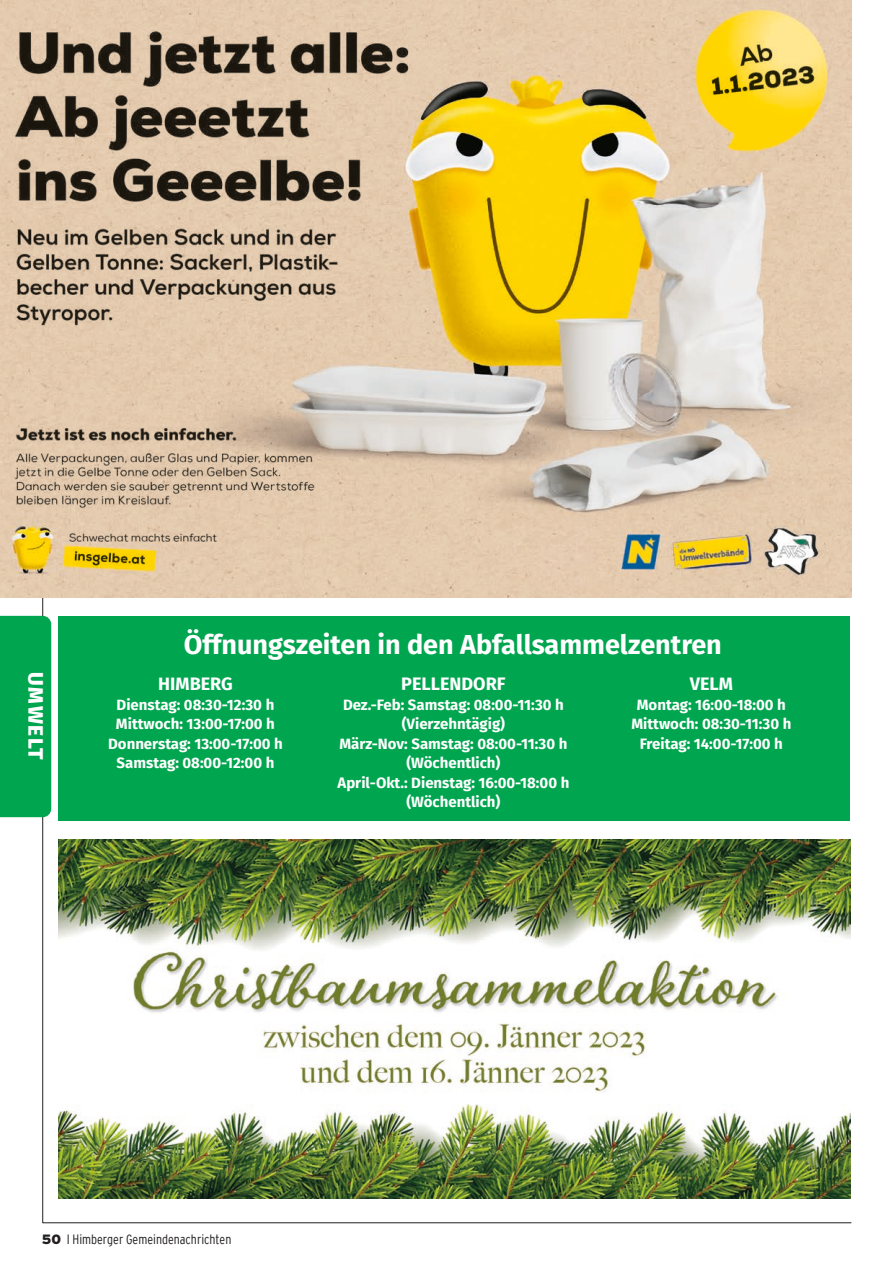
<style>
.page{position:relative;width:894px;height:1266px;background:#fff}
.page>*{position:absolute;margin:0;border:0;box-sizing:border-box;transform-origin:0 0}
.t1{font:700 27px "Fira Sans";color:#fff}
.t2{font:800 21px "Fira Sans";letter-spacing:.08em;color:#fff}
.t3{font:700 18px "Fira Sans";color:#fff}
.t4{font:700 15px/19.5px "Fira Sans";color:#fff;text-align:center}
.t5{font:300 condensed 13.5px "Interstate";color:#231f20}
.s1{font-weight:900;font-stretch:normal}
</style>
<div class="page">
<svg style="left:42px;top:598px;width:809px;height:625px"></svg>
<div style="left:0;top:616px;width:51px;height:201px;background:#00a54f"></div>
<img style="left:0;top:0;width:851px;height:598px">
<div style="left:58px;top:616px;width:791px;height:204px;background:#00a54f"></div>
<img style="left:59px;top:839px;width:791px;height:359px">
<h1 class="t1" style="left:184px;top:629px;width:539px">Öffnungszeiten in den Abfallsammelzentren</h1>
<h2 class="t2" style="left:48px;top:672px;width:89px;rotate:90deg">UMWELT</h2>
<p class="t3" style="left:158px;top:673px;width:76px">HIMBERG</p>
<p class="t4" style="left:108px;top:695px;width:176px">Dienstag: 08:30-12:30 h<br>Mittwoch: 13:00-17:00 h<br>Donnerstag: 13:00-17:00 h<br>Samstag: 08:00-12:00 h</p>
<p class="t3" style="left:401px;top:673px;width:106px">PELLENDORF</p>
<p class="t4" style="left:337px;top:695px;width:233px">Dez.-Feb: Samstag: 08:00-11:30 h (Vierzehntägig)<br>März-Nov: Samstag: 08:00-11:30 h (Wöchentlich)<br>April-Okt.: Dienstag: 16:00-18:00 h (Wöchentlich)</p>
<p class="t3" style="left:689px;top:673px;width:44px">VELM</p>
<p class="t4" style="left:631px;top:695px;width:161px">Montag: 16:00-18:00 h<br>Mittwoch: 08:30-11:30 h<br>Freitag: 14:00-17:00 h</p>
<p class="t5" style="left:42px;top:1231px;width:191px"><span class="s1">50</span> I Himberger Gemeindenachrichten</p>
</div>
